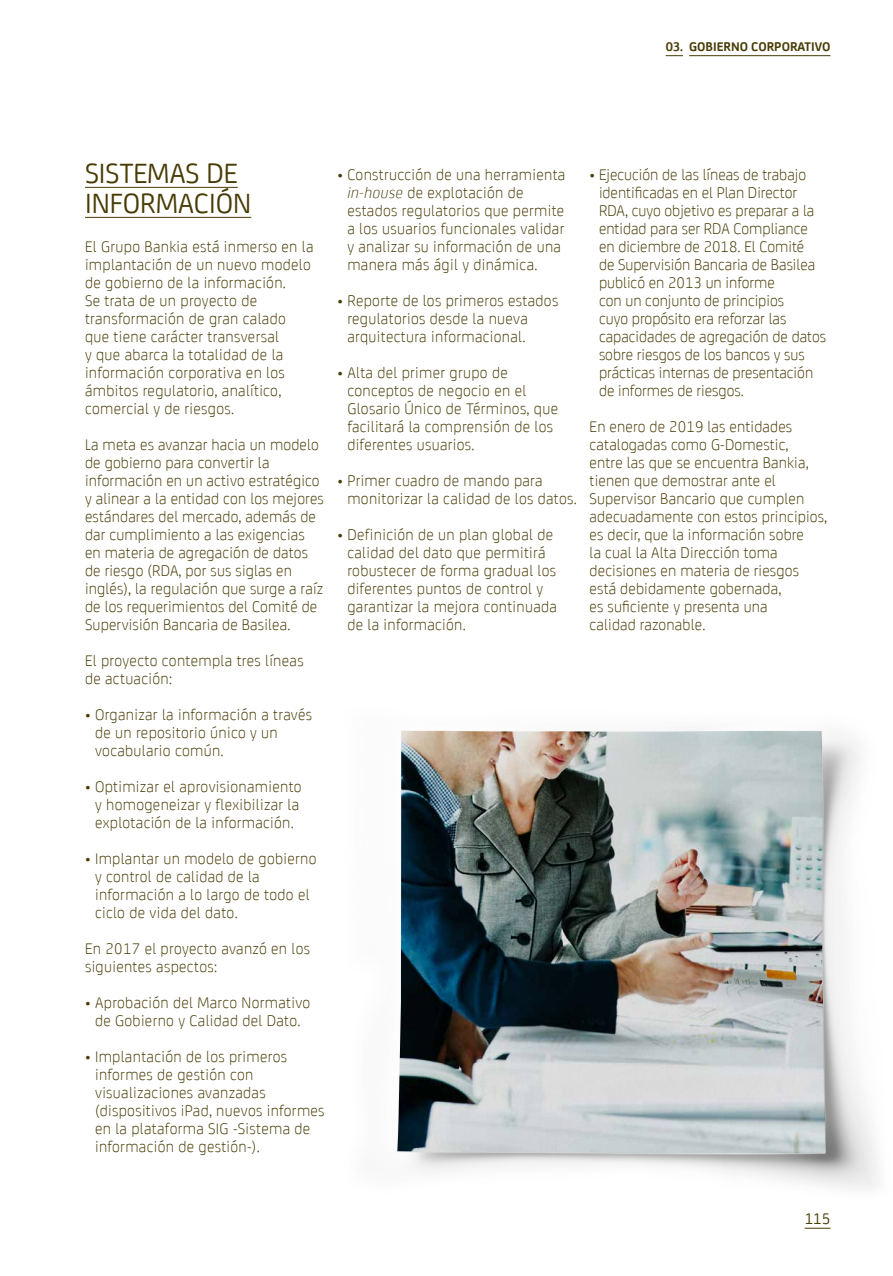
<style>
.page{position:relative;width:893px;height:1276px;background:#fff}
.page>*{position:absolute;margin:0;border:0;box-sizing:border-box;transform-origin:0 0}
.t1{font:30px/30px "Bankia";color:#483b05}
.t2{font:300 16.5px/18px "Bankia";letter-spacing:.02em;color:#483b05}
.t3{font:300 16.5px/18px "Bankia";color:#483b05}
.t4{font:16.5px "Bankia";color:#483b05}
.t5{font:700 13.5px "Bankia";color:#483b05}
.s1{font-style:italic}
</style>
<div class="page">
<img style="left:401px;top:730px;width:477px;height:499px">
<img style="left:397px;top:731px;width:428px;height:422px">
<hr style="left:85px;top:187px;width:153px;height:1px;background:#483b05">
<hr style="left:85px;top:217px;width:166px;height:1px;background:#483b05">
<svg style="left:666px;top:55px;width:17px;height:1px"></svg>
<hr style="left:689px;top:55px;width:141px;height:1px;background:#483b05">
<svg style="left:805px;top:1227px;width:25px;height:1px"></svg>
<p class="t5" style="left:666px;top:37px;width:166px">03. GOBIERNO CORPORATIVO</p>
<h1 class="t1" style="left:85px;top:156px;width:168px">SISTEMAS DE<br>INFORMACIÓN</h1>
<p class="t2" style="left:85px;top:236px;width:230px">El Grupo Bankia está inmerso en la implantación de un nuevo modelo de gobierno de la información.<br>Se trata de un proyecto de transformación de gran calado que tiene carácter transversal<br>y que abarca la totalidad de la información corporativa en los ámbitos regulatorio, analítico, comercial y de riesgos.</p>
<p class="t2" style="left:85px;top:435px;width:240px">La meta es avanzar hacia un modelo de gobierno para convertir la información en un activo estratégico y alinear a la entidad con los mejores estándares del mercado, además de dar cumplimiento a las exigencias en materia de agregación de datos de riesgo (RDA, por sus siglas en inglés), la regulación que surge a raíz de los requerimientos del Comité de Supervisión Bancaria de Basilea.</p>
<p class="t2" style="left:85px;top:651px;width:220px">El proyecto contempla tres líneas de actuación:</p>
<p class="t2" style="left:95px;top:705px;width:219px;text-indent:-10px">• Organizar la información a través de un repositorio único y un vocabulario común.</p>
<p class="t2" style="left:85px;top:777px;width:218px;text-align:center">• Optimizar el aprovisionamiento y homogeneizar y flexibilizar la explotación de la información.</p>
<p class="t2" style="left:95px;top:849px;width:223px;text-indent:-10px">• Implantar un modelo de gobierno y control de calidad de la información a lo largo de todo el ciclo de vida del dato.</p>
<p class="t2" style="left:85px;top:939px;width:227px">En 2017 el proyecto avanzó en los siguientes aspectos:</p>
<p class="t2" style="left:85px;top:993px;width:227px;text-align:center">• Aprobación del Marco Normativo de Gobierno y Calidad del Dato.</p>
<p class="t2" style="left:95px;top:1047px;width:231px;text-indent:-10px">• Implantación de los primeros informes de gestión con visualizaciones avanzadas (dispositivos iPad, nuevos informes en la plataforma SIG -Sistema de información de gestión-).</p>
<p class="t2" style="left:347px;top:165px;width:219px;text-indent:-10px">• Construcción de una herramienta <span class="s1">in-house</span> de explotación de estados regulatorios que permite a los usuarios funcionales validar y analizar su información de una manera más ágil y dinámica.</p>
<p class="t2" style="left:347px;top:291px;width:212px;text-indent:-10px">• Reporte de los primeros estados regulatorios desde la nueva arquitectura informacional.</p>
<p class="t2" style="left:347px;top:363px;width:212px;text-indent:-10px">• Alta del primer grupo de conceptos de negocio en el<br>Glosario Único de Términos, que facilitará la comprensión de los diferentes usuarios.</p>
<p class="t2" style="left:347px;top:471px;width:231px;text-indent:-10px">• Primer cuadro de mando para monitorizar la calidad de los datos.</p>
<p class="t2" style="left:347px;top:525px;width:211px;text-indent:-10px">• Definición de un plan global de calidad del dato que permitirá robustecer de forma gradual los diferentes puntos de control y garantizar la mejora continuada de la información.</p>
<p class="t3" style="left:599px;top:165px;width:229px;text-indent:-9px">• Ejecución de las líneas de trabajo identificadas en el Plan Director<br>RDA, cuyo objetivo es preparar a la entidad para ser RDA Compliance en diciembre de 2018. El Comité<br>de Supervisión Bancaria de Basilea publicó en 2013 un informe<br>con un conjunto de principios<br>cuyo propósito era reforzar las capacidades de agregación de datos sobre riesgos de los bancos y sus prácticas internas de presentación de informes de riesgos.</p>
<p class="t2" style="left:590px;top:417px;width:239px">En enero de 2019 las entidades catalogadas como G-Domestic,<br>entre las que se encuentra Bankia, tienen que demostrar ante el<br>Supervisor Bancario que cumplen adecuadamente con estos principios, es decir, que la información sobre<br>la cual la Alta Dirección toma decisiones en materia de riesgos está debidamente gobernada,<br>es suficiente y presenta una<br>calidad razonable.</p>
<p class="t4" style="left:805px;top:1206px;width:27px">115</p>
</div>
